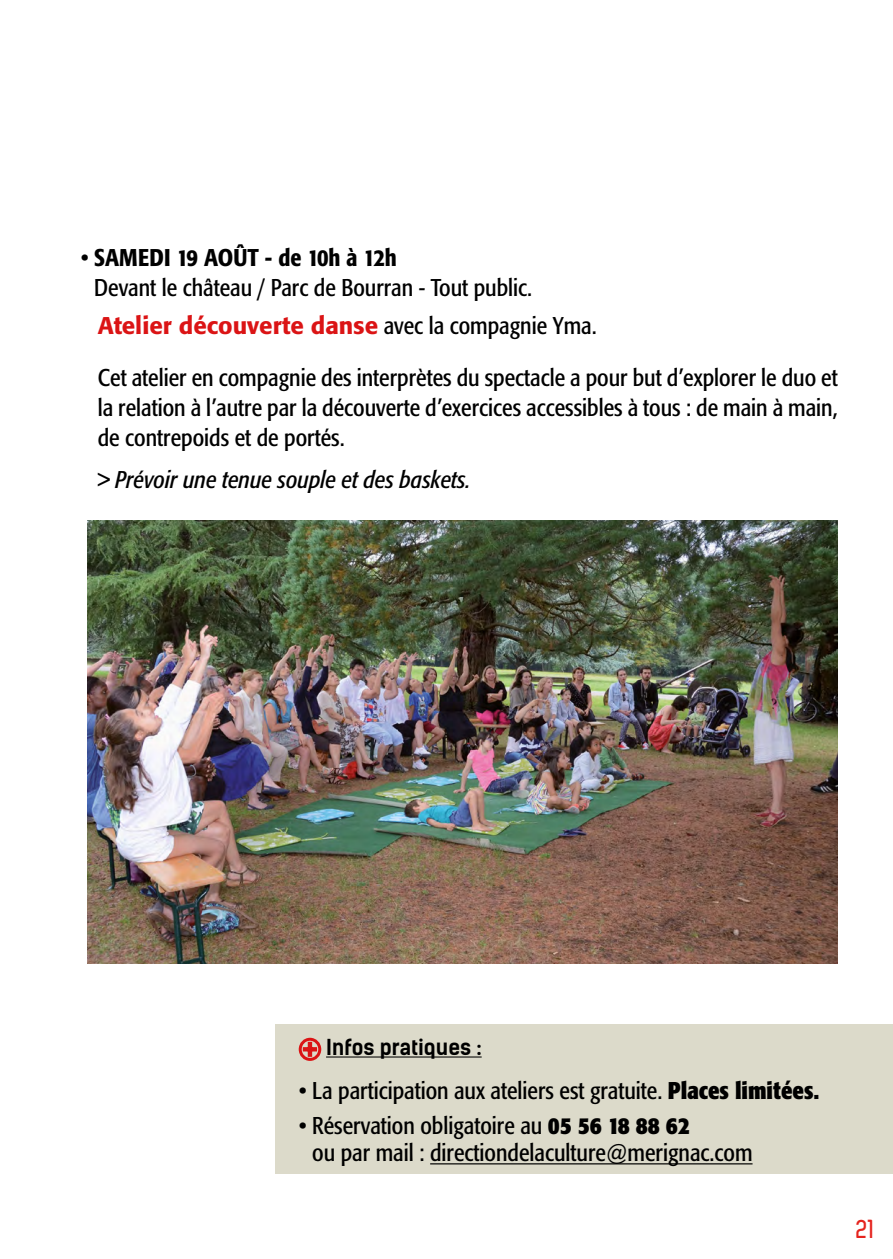
<style>
.page{position:relative;width:893px;height:1259px;background:#fff}
.page>*{position:absolute;margin:0;border:0;box-sizing:border-box;transform-origin:0 0}
.t1{font:700 27px "Zag";color:#e5231d}
.t2{font:condensed 24px/30px "Formata";color:#000}
.t3{font:italic condensed 24px "Formata";color:#000}
.t4{font:700 21px "Kelson Sans";color:#000}
.s1{font-weight:500}
.s2{font-weight:500;font-stretch:normal;color:#db1415}
.s3{font-weight:700}
</style>
<div class="page">
<div style="left:276px;top:1024px;width:617px;height:150px;background:#dcdaca"></div>
<hr style="left:326px;top:1056px;width:156px;height:1px;background:#000">
<hr style="left:430px;top:1163px;width:322px;height:1px;background:#000">
<svg style="left:301px;top:1041px;width:16px;height:17px"></svg>
<div style="left:299px;top:1037px;width:22px;height:24px;border:3px solid #db1415;border-radius:50%"></div>
<img style="left:87px;top:520px;width:751px;height:443px">
<p class="t2" style="left:94px;top:242px;width:439px;text-indent:-13px">• <span class="s1">SAMEDI 19 AOÛT - de 10h à 12h<br></span>Devant le château / Parc de Bourran - Tout public.</p>
<p class="t2" style="left:98px;top:300px;width:741px;line-height:51.3px"><span class="s2">Atelier découverte danse</span> avec la compagnie Yma.<br>Cet atelier en compagnie des interprètes du spectacle a pour but d’explorer le duo et</p>
<p class="t2" style="left:98px;top:392px;width:741px">la relation à l’autre par la découverte d’exercices accessibles à tous : de main à main, de contrepoids et de portés.</p>
<p class="t3" style="left:98px;top:466px;width:374px">&gt; Prévoir une tenue souple et des baskets.</p>
<p class="t4" style="left:326px;top:1034px;width:157px">Infos pratiques :</p>
<p class="t2" style="left:299px;top:1075px;width:522px">• La participation aux ateliers est gratuite. <span class="s3">Places limitées.</span></p>
<p class="t2" style="left:312px;top:1112px;width:442px;line-height:27px;text-indent:-13px">• Réservation obligatoire au <span class="s3">05 56 18 88 62<br></span>ou par mail : directiondelaculture@merignac.com</p>
<p class="t1" style="left:856px;top:1214px;width:20px">21</p>
</div>
